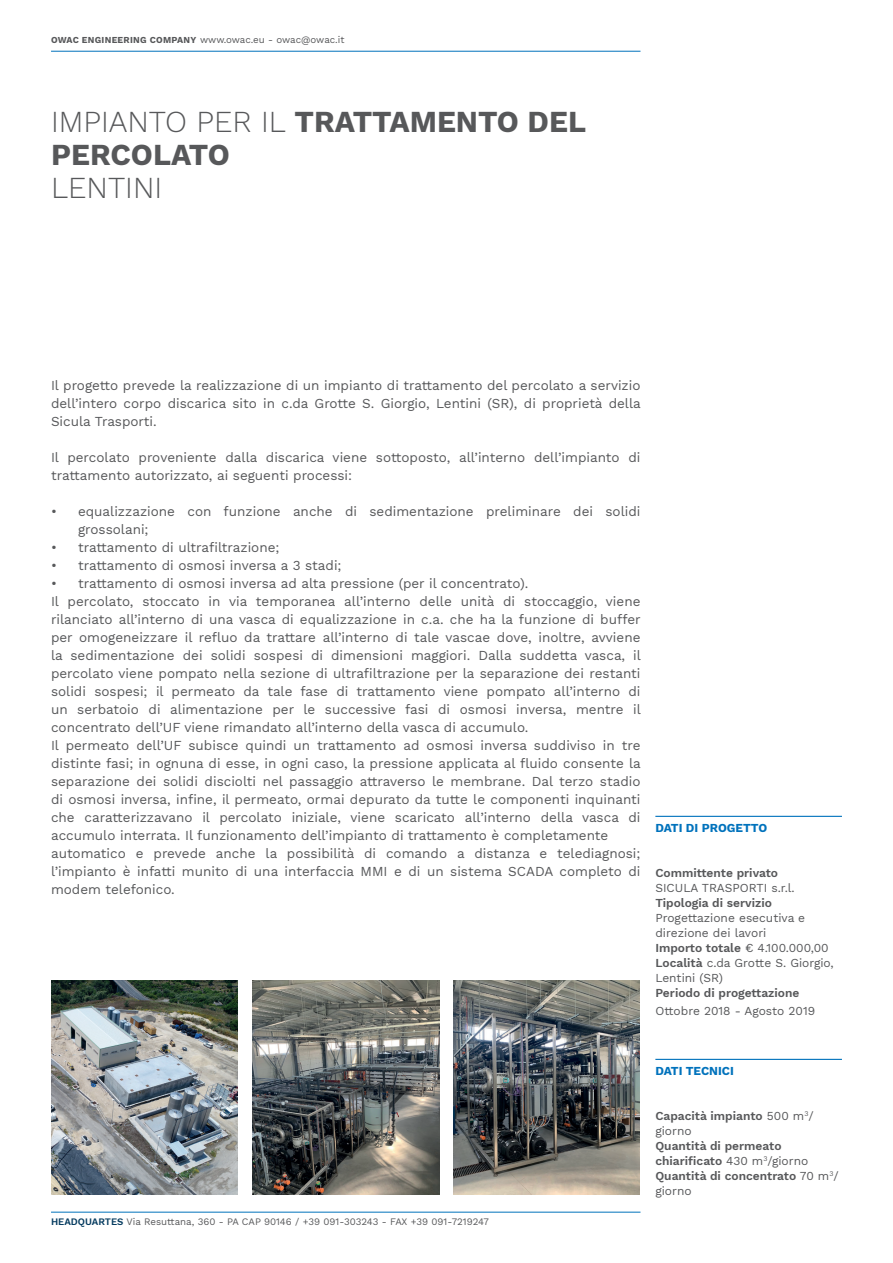
<style>
.page{position:relative;width:893px;height:1263px;background:#fff}
.page>*{position:absolute;margin:0;border:0;box-sizing:border-box;transform-origin:0 0}
.t1{font:700 30px/33px "Work Sans";color:#57585a}
.t2{font:300 30px "Work Sans";color:#57585a}
.t3{font:13.5px/18px "Work Sans";color:#57585a}
.t4{font:600 12px/15px "Work Sans";color:#57585a}
.t5{font:12px/15px "Work Sans";color:#57585a}
.t6{font:700 12px "Work Sans";color:#0072bc}
.t7{font:9.75px "Work Sans";color:#57585a}
.s1{font-weight:700;font-size:9px}
.s2{font-weight:300}
.s3{font-weight:600}
.s4{font-weight:600;color:#063c60}
.s5{font-weight:400}
</style>
<div class="page">
<hr style="left:51px;top:1212px;width:589px;height:1px;background:#0072bc">
<hr style="left:51px;top:51px;width:589px;height:1px;background:#0072bc">
<hr style="left:655px;top:816px;width:187px;height:1px;background:#0072bc">
<hr style="left:655px;top:1059px;width:187px;height:1px;background:#0072bc">
<img style="left:252px;top:980px;width:187px;height:215px">
<img style="left:51px;top:980px;width:187px;height:215px">
<img style="left:454px;top:980px;width:185px;height:215px">
<p class="t7" style="left:51px;top:32px;width:295px"><span class="s1">OWAC ENGINEERING COMPANY</span> www.owac.eu - owac@owac.it</p>
<h1 class="t1" style="left:51px;top:104px;width:537px"><span class="s2">IMPIANTO PER IL</span> TRATTAMENTO DEL<br>PERCOLATO</h1>
<h1 class="t2" style="left:51px;top:165px;width:113px">LENTINI</h1>
<p class="t3" style="left:51px;top:376px;width:591px;text-align:justify">Il progetto prevede la realizzazione di un impianto di trattamento del percolato a servizio dell’intero corpo discarica sito in c.da Grotte S. Giorgio, Lentini (SR), di proprietà della Sicula Trasporti.</p>
<p class="t3" style="left:51px;top:448px;width:591px">Il percolato proveniente dalla discarica viene sottoposto, all’interno dell’impianto di trattamento autorizzato, ai seguenti processi:</p>
<p class="t3" style="left:78px;top:502px;width:564px;text-indent:-27px">• equalizzazione con funzione anche di sedimentazione preliminare dei solidi grossolani;</p>
<p class="t3" style="left:51px;top:538px;width:230px">• trattamento di ultrafiltrazione;</p>
<p class="t3" style="left:51px;top:556px;width:292px">• trattamento di osmosi inversa a 3 stadi;</p>
<p class="t3" style="left:51px;top:574px;width:591px">• trattamento di osmosi inversa ad alta pressione (per il concentrato).<br>Il percolato, stoccato in via temporanea all’interno delle unità di stoccaggio, viene rilanciato all’interno di una vasca di equalizzazione in c.a. che ha la funzione di buffer per omogeneizzare il refluo da trattare all’interno di tale vascae dove, inoltre, avviene la sedimentazione dei solidi sospesi di dimensioni maggiori. Dalla suddetta vasca, il percolato viene pompato nella sezione di ultrafiltrazione per la separazione dei restanti solidi sospesi; il permeato da tale fase di trattamento viene pompato all’interno di un serbatoio di alimentazione per le successive fasi di osmosi inversa, mentre il concentrato dell’UF viene rimandato all’interno della vasca di accumulo.<br>Il permeato dell’UF subisce quindi un trattamento ad osmosi inversa suddiviso in tre distinte fasi; in ognuna di esse, in ogni caso, la pressione applicata al fluido consente la separazione dei solidi disciolti nel passaggio attraverso le membrane. Dal terzo stadio di osmosi inversa, infine, il permeato, ormai depurato da tutte le componenti inquinanti che caratterizzavano il percolato iniziale, viene scaricato all’interno della vasca di accumulo interrata. Il funzionamento dell’impianto di trattamento è completamente automatico e prevede anche la possibilità di comando a distanza e telediagnosi; l’impianto è infatti munito di una interfaccia MMI e di un sistema SCADA completo di modem telefonico.</p>
<p class="t6" style="left:655px;top:819px;width:113px">DATI DI PROGETTO</p>
<p class="t4" style="left:655px;top:865px;width:124px">Committente privato</p>
<p class="t5" style="left:655px;top:880px;width:141px">SICULA TRASPORTI s.r.l.</p>
<p class="t4" style="left:655px;top:895px;width:118px">Tipologia di servizio</p>
<p class="t5" style="left:655px;top:910px;width:180px">Progettazione esecutiva e direzione dei lavori<br><span class="s3">Importo totale</span> € 4.100.000,00<br><span class="s3">Località</span> c.da Grotte S. Giorgio,<br>Lentini (SR)</p>
<p class="t4" style="left:655px;top:985px;width:146px">Periodo di progettazione</p>
<p class="t5" style="left:655px;top:1003px;width:161px">Ottobre 2018 - Agosto 2019</p>
<p class="t7" style="left:51px;top:1214px;width:439px"><span class="s4">HEADQUARTES</span> Via Resuttana, 360 - PA CAP 90146 / +39 091-303243 - FAX +39 091-7219247</p>
<p class="t6" style="left:655px;top:1062px;width:80px">DATI TECNICI</p>
<p class="t4" style="left:655px;top:1108px;width:160px">Capacità impianto <span class="s5">500 m</span><sup>3</sup><span class="s5">/ giorno</span></p>
<p class="t4" style="left:655px;top:1138px;width:185px">Quantità di permeato chiarificato <span class="s5">430 m</span><sup>3</sup><span class="s5">/giorno<br></span>Quantità di concentrato <span class="s5">70 m</span><sup>3</sup><span class="s5">/ giorno</span></p>
</div>
